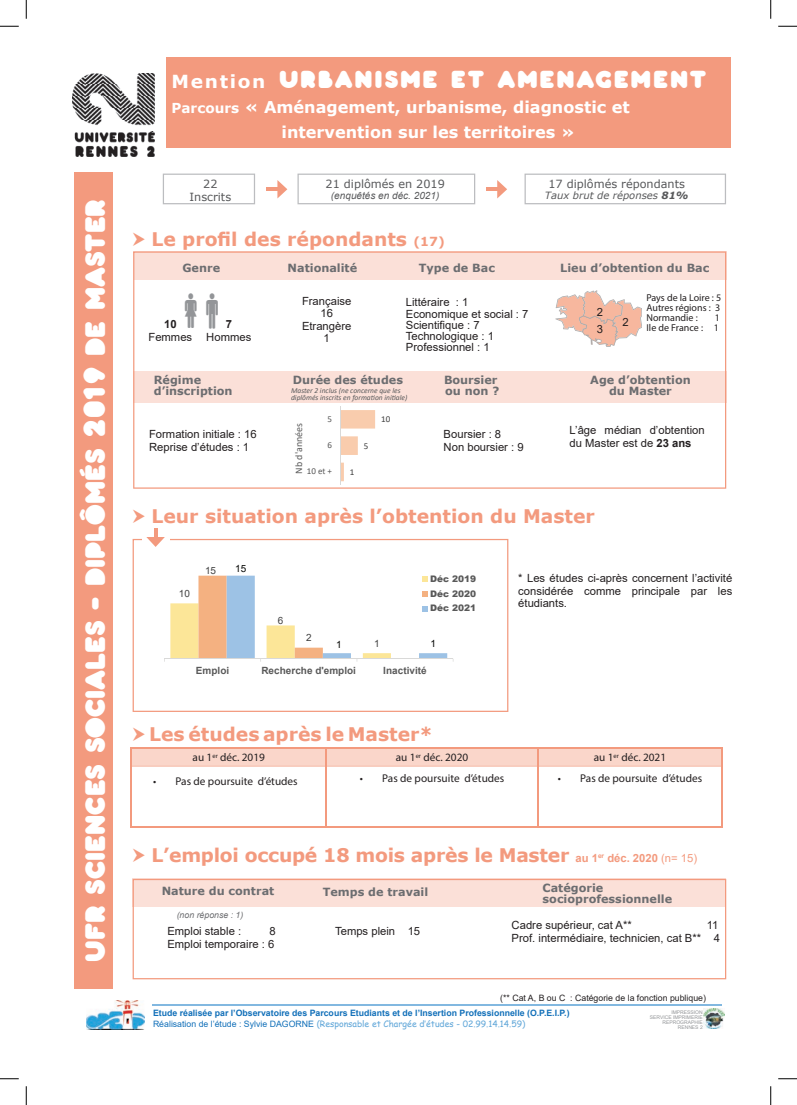
<style>
.page{position:relative;width:797px;height:1105px;background:#fff}
.page>*{position:absolute;margin:0;border:0;box-sizing:border-box;transform-origin:0 0}
.t1{font:27.5px "Pochoir Pleine";color:#fff}
.t2{font:24px "Pochoir Pleine";letter-spacing:.07em;color:#fff}
.t3{font:700 18.75px "Verdana";color:#f39a7e}
.t4{font:700 16.25px/25px "Verdana";color:#fff}
.t5{font:11.25px/12.5px "Arial";color:#231f20}
.t6{font:700 11.25px/11.2px "Verdana";color:#6c6d70}
.t7{font:11.25px "Myriad Pro";color:#231f20}
.t8{font:11.25px/12.5px "Verdana";color:#57585a;text-align:center}
.t9{font:700 11.25px "Arial";color:#231f20}
.t10{font:10px/10px "Myriad Pro";color:#231f20;text-align:justify}
.t11{font:700 10px "Arial";letter-spacing:.005em;color:#595959}
.t12{font:italic 10px "Verdana";color:#57585a}
.t13{font:italic 10px "Arial";color:#57585a}
.t14{font:10px "Calibri";letter-spacing:.005em;color:#595959}
.t15{font:10px "Arial";color:#404040}
.t16{font:10px "Arial";color:#040503}
.t17{font:900 9px/14.6px "Arial";color:#595959;text-align:justify}
.t18{font:9px "Calibri";color:#595959}
.t19{font:9px "Calibri";color:#404040}
.t20{font:700 8.75px "Arial";color:#1270b9}
.t21{font:8.75px "Comic Sans MS";color:#63a8d9}
.t22{font:8.75px "Arial";color:#231f20}
.t23{font:italic 8.75px "Arial";color:#6c6d70}
.t24{font:italic 7.5px/7.5px "Calibri";color:#57585a}
.t25{font:5px/5px "Arial";color:#939598;text-align:right}
.s1{font-size:30px}
.s2{font-family:"Verdana";font-weight:700;font-size:18px}
.s3{font-size:13.75px}
.s4{font-size:12.5px}
.s5{font-weight:700}
.s6{font-family:"Arial";font-size:11.25px}
.s7{font-family:"Arial";font-weight:400;font-size:11.25px}
.s8{font-family:"Arial";color:#1270b9}
</style>
<div class="page">
<hr style="left:153px;top:1004px;width:569px;height:1px;background:#82b8e0">
<img style="left:703px;top:1009px;width:21px;height:20px">
<img style="left:86px;top:1000px;width:58px;height:30px">
<svg style="left:133px;top:251px;width:593px;height:238px"></svg>
<img style="left:73px;top:73px;width:81px;height:83px">
<svg style="left:163px;top:174px;width:92px;height:30px"></svg>
<svg style="left:297px;top:174px;width:178px;height:30px"></svg>
<svg style="left:524px;top:174px;width:202px;height:30px"></svg>
<hr style="left:486px;top:187px;width:14px;height:4px;background:#f39a7e">
<svg style="left:497px;top:180px;width:10px;height:18px"></svg>
<hr style="left:266px;top:187px;width:15px;height:4px;background:#f39a7e">
<svg style="left:277px;top:180px;width:10px;height:18px"></svg>
<div style="left:74px;top:172px;width:39px;height:816px;background:#f39a7e"></div>
<svg style="left:133px;top:879px;width:593px;height:100px"></svg>
<hr style="left:132px;top:766px;width:193px;height:1px;background:#f8cdbf">
<hr style="left:327px;top:766px;width:210px;height:1px;background:#f8cdbf">
<hr style="left:538px;top:766px;width:183px;height:1px;background:#f8cdbf">
<hr style="left:131px;top:747px;width:195px;height:2px;background:#f39a7e">
<hr style="left:326px;top:747px;width:212px;height:2px;background:#f39a7e">
<hr style="left:538px;top:747px;width:184px;height:2px;background:#f39a7e">
<div style="left:131px;top:749px;width:591px;height:17px;background:#fad6ca"></div>
<hr style="left:131px;top:766px;width:1px;height:61px;background:#f39a7e">
<hr style="left:325px;top:766px;width:2px;height:61px;background:#f39a7e">
<hr style="left:537px;top:766px;width:1px;height:61px;background:#f39a7e">
<hr style="left:721px;top:766px;width:1px;height:61px;background:#f39a7e">
<hr style="left:131px;top:827px;width:195px;height:1px;background:#f39a7e">
<hr style="left:326px;top:827px;width:212px;height:1px;background:#f39a7e">
<hr style="left:538px;top:827px;width:184px;height:1px;background:#f39a7e">
<svg style="left:133px;top:539px;width:375px;height:173px"></svg>
<div style="left:142px;top:528px;width:27px;height:26px;background:#fff"></div>
<div style="left:166px;top:57px;width:564px;height:91px;background:#f39a7e"></div>
<svg style="left:341px;top:410px;width:34px;height:71px"></svg>
<hr style="left:340px;top:406px;width:1px;height:79px;background:#d9d9d8">
<hr style="left:164px;top:658px;width:289px;height:1px;background:#d9d9d8">
<svg style="left:164px;top:576px;width:283px;height:86px"></svg>
<svg style="left:0;top:25px;width:19px;height:2px"></svg>
<svg style="left:778px;top:25px;width:19px;height:2px"></svg>
<svg style="left:0;top:1078px;width:19px;height:1px"></svg>
<svg style="left:778px;top:1078px;width:19px;height:1px"></svg>
<svg style="left:25px;top:0;width:2px;height:19px"></svg>
<svg style="left:25px;top:1086px;width:2px;height:19px"></svg>
<svg style="left:770px;top:0;width:1px;height:19px"></svg>
<svg style="left:770px;top:1086px;width:1px;height:19px"></svg>
<svg style="left:185px;top:294px;width:12px;height:35px"></svg>
<svg style="left:206px;top:293px;width:12px;height:36px"></svg>
<svg style="left:133px;top:528px;width:32px;height:19px"></svg>
<h1 class="t1" style="left:78px;top:962px;width:764px;rotate:-90deg">UFR sCIENCES SOCIALES - Diplômés <span class="s1">2019</span> de MASTER</h1>
<h2 class="t2" style="left:171px;top:65px;width:536px"><span class="s2">Mention</span> URBANISME ET aMENAGEMENT</h2>
<h3 class="t4" style="left:282px;top:95px;width:350px;text-indent:-110px"><span class="s3">Parcours</span> « Aménagement, urbanisme, diagnostic et intervention sur les territoires »</h3>
<p class="t8" style="left:189px;top:178px;width:43px">22<br>Inscrits</p>
<p class="t8" style="left:325px;top:177px;width:121px">21 diplômés en 2019</p>
<p class="t13" style="left:331px;top:189px;width:110px">(enquêtés en déc. 2021)</p>
<h3 class="t3" style="left:151px;top:226px;width:295px">Le profil des répondants <span class="s4">(17)</span></h3>
<p class="t8" style="left:548px;top:177px;width:138px">17 diplômés répondants</p>
<p class="t12" style="left:545px;top:189px;width:145px">Taux brut de réponses <span class="s5">81%</span></p>
<p class="t6" style="left:182px;top:262px;width:39px">Genre</p>
<p class="t6" style="left:288px;top:262px;width:71px">Nationalité</p>
<p class="t6" style="left:419px;top:262px;width:78px">Type de Bac</p>
<p class="t6" style="left:560px;top:262px;width:151px">Lieu d’obtention du Bac</p>
<p class="t9" style="left:164px;top:316px;width:14px">10</p>
<p class="t5" style="left:148px;top:331px;width:45px">Femmes</p>
<p class="t9" style="left:226px;top:316px;width:8px">7</p>
<p class="t5" style="left:206px;top:331px;width:46px">Hommes</p>
<p class="t5" style="left:302px;top:296px;width:51px;line-height:11.2px;text-align:center">Française<br>16</p>
<p class="t5" style="left:302px;top:321px;width:51px;line-height:11.2px;text-align:center">Etrangère<br>1</p>
<p class="t5" style="left:406px;top:297px;width:124px;line-height:11.2px">Littéraire : 1<br>Economique et social : 7<br>Scientifique : 7<br>Technologique : 1<br>Professionnel : 1</p>
<p class="t10" style="left:646px;top:293px;width:76px">Pays de la Loire : 5<br>Autres régions : 3<br>Normandie :</p>
<p class="t5" style="left:596px;top:303px;width:8px;line-height:17.8px">2<br>3</p>
<p class="t5" style="left:622px;top:316px;width:8px">2</p>
<p class="t10" style="left:646px;top:313px;width:75px;text-align:right">1<br>Ile de France : 1</p>
<p class="t6" style="left:154px;top:374px;width:49px">Régime</p>
<p class="t6" style="left:293px;top:374px;width:112px">Durée des études</p>
<p class="t6" style="left:444px;top:374px;width:55px">Boursier</p>
<p class="t6" style="left:590px;top:374px;width:102px">Age d’obtention</p>
<p class="t6" style="left:154px;top:385px;width:80px">d’inscription</p>
<p class="t6" style="left:445px;top:385px;width:56px">ou non ?</p>
<p class="t6" style="left:609px;top:385px;width:64px">du Master</p>
<p class="t24" style="left:291px;top:386px;width:118px">Master 2 inclus (ne concerne que les diplômés inscrits en formation initiale)</p>
<p class="t18" style="left:327px;top:413px;width:6px">5</p>
<p class="t18" style="left:327px;top:439px;width:6px">6</p>
<p class="t19" style="left:381px;top:413px;width:11px">10</p>
<p class="t14" style="left:292px;top:474px;width:52px;rotate:-90deg">Nb d'années</p>
<p class="t5" style="left:149px;top:428px;width:109px">Formation initiale : 16<br>Reprise d’études : 1</p>
<p class="t5" style="left:443px;top:428px;width:82px">Boursier : 8<br>Non boursier : 9</p>
<p class="t5" style="left:569px;top:424px;width:137px">L’âge médian d’obtention du Master est de <span class="s5">23 ans</span></p>
<p class="t19" style="left:364px;top:439px;width:6px">5</p>
<p class="t18" style="left:307px;top:465px;width:27px">10 et +</p>
<p class="t19" style="left:350px;top:466px;width:6px">1</p>
<h3 class="t3" style="left:151px;top:502px;width:445px">Leur situation après l’obtention du Master</h3>
<p class="t15" style="left:179px;top:586px;width:13px">10</p>
<p class="t15" style="left:205px;top:564px;width:13px">15</p>
<p class="t16" style="left:235px;top:562px;width:13px">15</p>
<p class="t15" style="left:278px;top:613px;width:7px">6</p>
<p class="t15" style="left:306px;top:631px;width:7px">2</p>
<p class="t17" style="left:430px;top:571px;width:48px">Déc 2019<br>Déc 2020<br>Déc 2021</p>
<p class="t16" style="left:336px;top:637px;width:7px">1</p>
<p class="t16" style="left:430px;top:636px;width:7px">1</p>
<p class="t15" style="left:374px;top:636px;width:7px">1</p>
<p class="t11" style="left:196px;top:663px;width:35px">Emploi</p>
<p class="t11" style="left:261px;top:663px;width:96px">Recherche d'emploi</p>
<p class="t11" style="left:383px;top:663px;width:45px">Inactivité</p>
<p class="t5" style="left:518px;top:572px;width:215px;text-align:justify">* Les études ci-après concernent l’activité considérée comme principale par les étudiants.</p>
<h3 class="t3" style="left:149px;top:720px;width:285px">Les études après le Master*</h3>
<p class="t7" style="left:193px;top:751px;width:74px">au 1<sup>er</sup> déc. 2019</p>
<p class="t7" style="left:396px;top:751px;width:74px">au 1<sup>er</sup> déc. 2020</p>
<p class="t7" style="left:594px;top:751px;width:74px">au 1<sup>er</sup> déc. 2021</p>
<p class="t7" style="left:360px;top:772px;width:146px">• Pas de poursuite d’études</p>
<p class="t7" style="left:557px;top:772px;width:146px">• Pas de poursuite d’études</p>
<p class="t7" style="left:153px;top:774px;width:146px">• Pas de poursuite d’études</p>
<h3 class="t3" style="left:151px;top:842px;width:547px">L’emploi occupé 18 mois après le Master <span class="s6">au 1</span><sup>er</sup> <span class="s6">déc. 2020</span> <span class="s7">(n= 15)</span></h3>
<p class="t6" style="left:162px;top:885px;width:114px">Nature du contrat</p>
<p class="t6" style="left:323px;top:886px;width:107px">Temps de travail</p>
<p class="t6" style="left:542px;top:882px;width:131px">Catégorie socioprofessionnelle</p>
<p class="t23" style="left:177px;top:909px;width:68px">(non réponse : 1)</p>
<p class="t5" style="left:167px;top:925px;width:110px;text-align:right">8<br>Emploi temporaire : 6</p>
<p class="t5" style="left:167px;top:925px;width:75px">Emploi stable :</p>
<p class="t5" style="left:335px;top:924px;width:87px">Temps plein 15</p>
<p class="t5" style="left:511px;top:919px;width:122px">Cadre supérieur, cat A**</p>
<p class="t5" style="left:511px;top:919px;width:210px;text-align:right">11<br>Prof. intermédiaire, technicien, cat B** 4</p>
<p class="t22" style="left:500px;top:991px;width:207px">(** Cat A, B ou C : Catégorie de la fonction publique)</p>
<p class="t20" style="left:153px;top:1007px;width:418px">Etude réalisée par l’Observatoire des Parcours Etudiants et de l’Insertion Professionnelle (O.P.E.I.P.)</p>
<p class="t21" style="left:153px;top:1017px;width:374px"><span class="s8">Réalisation de l’étude : Sylvie DAGORNE</span> (Responsable et Chargée d‛études - 02.99.14.14.59)</p>
<p class="t25" style="left:650px;top:1010px;width:54px">IMPRESSION<br>SERVICE IMPRIMERIE<br>REPROGRAPHIE<br>RENNES 2</p>
</div>
